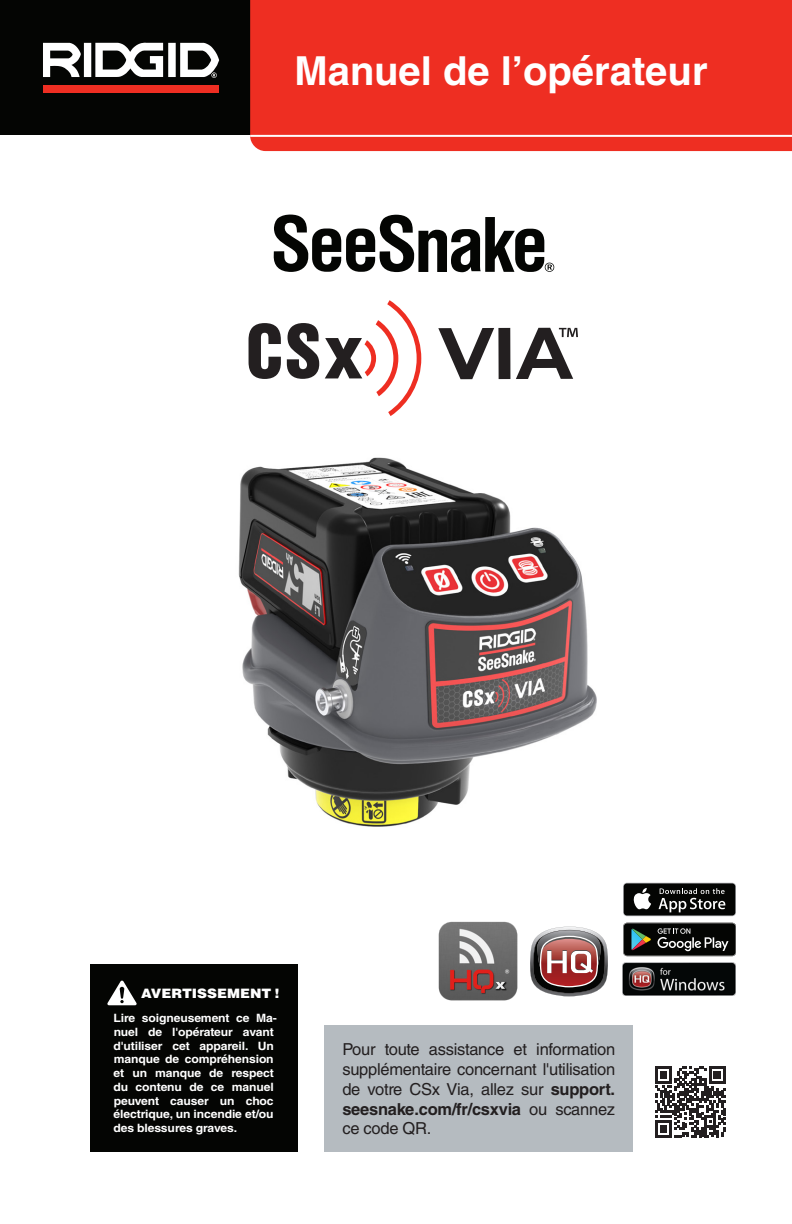
<style>
.page{position:relative;width:792px;height:1224px;background:#fff}
.page>*{position:absolute;margin:0;border:0;box-sizing:border-box;transform-origin:0 0}
.t1{font:700 40px "Helvetica LT Pro";color:#fff}
.t2{font:16.4px/19.8px "Helvetica LT Std";letter-spacing:-.015em;color:#231f20;text-align:justify}
.t3{font:900 13px "Helvetica LT Std";color:#fff;scale:1.06 1}
.t4{font:700 11.4px/13.8px "Helvetica LT Std";letter-spacing:-.01em;color:#fff;scale:1.06 1}
.s1{font-weight:700}
</style>
<div class="page">
<svg style="left:274px;top:215px;width:280px;height:57px"></svg>
<svg style="left:249px;top:323px;width:70px;height:56px"></svg>
<svg style="left:325px;top:300px;width:96px;height:116px"></svg>
<svg style="left:438px;top:328px;width:56px;height:51px"></svg>
<div style="left:498px;top:328px;width:12px;height:51px;background:#231f20"></div>
<svg style="left:516px;top:328px;width:62px;height:51px"></svg>
<div style="left:90px;top:964px;width:207px;height:188px;background:#040503"></div>
<svg style="left:107px;top:981px;width:30px;height:24px"></svg>
<div style="left:325px;top:1026px;width:308px;height:126px;background:#b5bbc0"></div>
<svg style="left:655px;top:1066px;width:71px;height:71px"></svg>
<div style="left:0;top:0;width:262px;height:135px;background:#040503"></div>
<div style="left:250px;top:0;width:542px;height:151px;background:#ee2e22"></div>
<svg style="left:43px;top:42px;width:176px;height:36px"></svg>
<div style="left:43px;top:85px;width:175px;height:7px;background:#ee2e22"></div>
<hr style="left:250px;top:135px;width:542px;height:2px;background:#fff">
<img style="left:238px;top:457px;width:359px;height:370px">
<div style="left:623px;top:883px;width:113px;height:33px;background:#78797b;border-radius:4px"></div>
<div style="left:624px;top:883px;width:111px;height:32px;background:#040503;border-radius:3px"></div>
<svg style="left:633px;top:888px;width:18px;height:21px"></svg>
<svg style="left:659px;top:888px;width:66px;height:24px"></svg>
<svg style="left:623px;top:923px;width:113px;height:33px;background:#292c2a"></svg>
<img style="left:439px;top:922px;width:78px;height:78px">
<img style="left:623px;top:963px;width:112px;height:33px">
<svg style="left:530px;top:927px;width:78px;height:69px"></svg>
<div style="left:599px;top:991px;width:11px;height:9px;background:#fff"></div>
<h1 class="t1" style="left:295px;top:47px;width:415px">Manuel de l’opérateur</h1>
<p class="t3" style="left:141px;top:985px;width:132px">AVERTISSEMENT !</p>
<p class="t4" style="left:113px;top:1011px;width:156px">Lire soigneusement ce Ma&shy;nuel de l'opérateur avant d'utiliser cet appareil. Un manque de compréhension et un manque de respect du contenu de ce manuel peuvent causer un choc électrique, un incendie et/ou des blessures graves.</p>
<h2 class="t2" style="left:342px;top:1039px;width:274px">Pour toute assistance et information supplémentaire concernant l'utilisation de votre CSx Via, allez sur <span class="s1">support. seesnake.com/fr/csxvia</span> ou scannez ce code QR.</h2>
</div>
